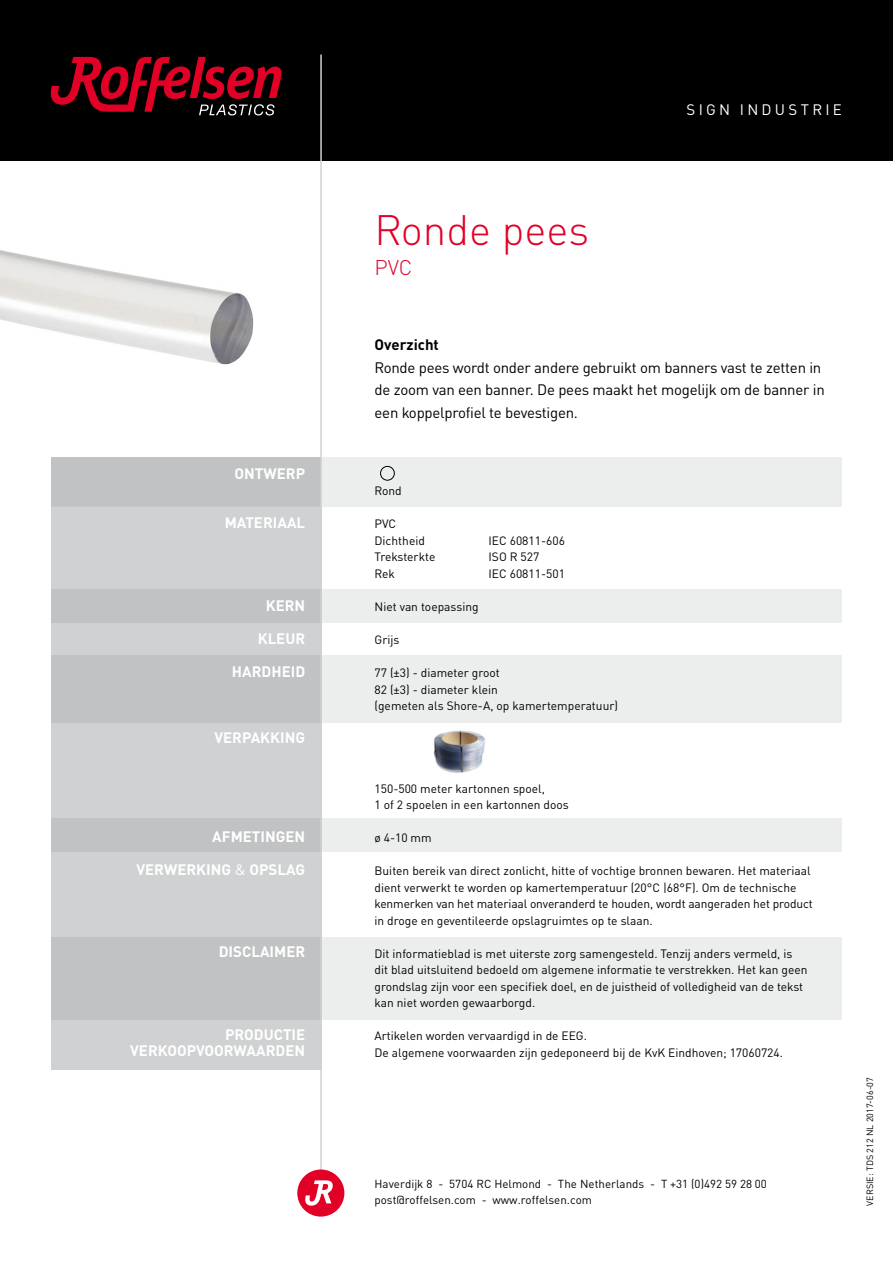
<style>
.page{position:relative;width:893px;height:1263px;background:#fff}
.page>*{position:absolute;margin:0;border:0;box-sizing:border-box;transform-origin:0 0}
.t1{font:300 42px "DIN Pro";color:#e20026}
.t2{font:300 21px "DIN Pro";color:#e20026}
.t3{font:15px/22.5px "DIN Pro";letter-spacing:-.015em;color:#000}
.t4{font:700 15px/16.5px "DIN Pro";color:#fff;text-align:right}
.t5{font:15px "DIN Pro";letter-spacing:.215em;color:#fff}
.t6{font:700 15px "DIN Pro";color:#000}
.t7{font:12px/16.5px "DIN Pro";color:#000}
.t8{font:11.55px/16.5px "DIN Pro";color:#000}
.t9{font:9px "DIN Pro";color:#000}
.s1{font-weight:400}
</style>
<div class="page">
<div style="left:0;top:0;width:893px;height:162px;background:#000"></div>
<svg style="left:51px;top:57px;width:231px;height:58px"></svg>
<hr style="left:0;top:161px;width:893px;height:1px;background:#fff">
<img style="left:0;top:250px;width:254px;height:115px">
<div style="left:51px;top:457px;width:270px;height:612px;background:#d0d1d2"></div>
<div style="left:321px;top:457px;width:521px;height:49px;background:#eceded"></div>
<div style="left:51px;top:457px;width:269px;height:49px;background:#c1c2c3"></div>
<div style="left:321px;top:589px;width:521px;height:33px;background:#eceded"></div>
<div style="left:51px;top:589px;width:270px;height:33px;background:#c1c2c3"></div>
<div style="left:321px;top:818px;width:521px;height:34px;background:#eceded"></div>
<div style="left:51px;top:818px;width:270px;height:34px;background:#c1c2c3"></div>
<div style="left:321px;top:655px;width:521px;height:67px;background:#eceded"></div>
<div style="left:51px;top:655px;width:270px;height:67px;background:#c1c2c3"></div>
<div style="left:321px;top:938px;width:521px;height:82px;background:#eceded"></div>
<div style="left:51px;top:938px;width:270px;height:82px;background:#c1c2c3"></div>
<hr style="left:320px;top:55px;width:2px;height:1148px;background:#d0d1d2">
<div style="left:297px;top:1169px;width:47px;height:47px;background:#e20026;border-radius:50%"></div>
<svg style="left:305px;top:1180px;width:28px;height:26px"></svg>
<div style="left:380px;top:466px;width:15px;height:14px;border:1px solid #000;border-radius:50%"></div>
<img style="left:433px;top:730px;width:52px;height:43px">
<p class="t4" style="left:235px;top:463px;width:72px">ONTWERP</p>
<p class="t4" style="left:225px;top:513px;width:82px">MATERIAAL</p>
<p class="t4" style="left:266px;top:595px;width:41px">KERN</p>
<p class="t4" style="left:258px;top:628px;width:49px">KLEUR</p>
<p class="t4" style="left:232px;top:661px;width:75px">HARDHEID</p>
<p class="t4" style="left:214px;top:727px;width:92px">VERPAKKING</p>
<p class="t4" style="left:212px;top:826px;width:94px">AFMETINGEN</p>
<p class="t4" style="left:136px;top:859px;width:170px">VERWERKING <span class="s1">&amp;</span> OPSLAG</p>
<p class="t4" style="left:219px;top:942px;width:88px">DISCLAIMER</p>
<p class="t4" style="left:130px;top:1024px;width:176px">PRODUCTIE<br>VERKOOPVOORWAARDEN</p>
<p class="t5" style="left:687px;top:98px;width:157px">SIGN INDUSTRIE</p>
<h1 class="t1" style="left:375px;top:198px;width:216px">Ronde pees</h1>
<h2 class="t2" style="left:375px;top:252px;width:39px">PVC</h2>
<p class="t6" style="left:375px;top:332px;width:66px">Overzicht</p>
<p class="t3" style="left:375px;top:355px;width:452px">Ronde pees wordt onder andere gebruikt om banners vast te zetten in de zoom van een banner. De pees maakt het mogelijk om de banner in een koppelprofiel te bevestigen.</p>
<p class="t7" style="left:375px;top:482px;width:29px">Rond</p>
<p class="t7" style="left:375px;top:515px;width:52px">PVC<br>Dichtheid</p>
<p class="t7" style="left:489px;top:531px;width:78px">IEC 60811-606</p>
<p class="t7" style="left:375px;top:548px;width:62px">Treksterkte</p>
<p class="t7" style="left:489px;top:548px;width:52px">ISO R 527</p>
<p class="t7" style="left:375px;top:564px;width:22px">Rek</p>
<p class="t7" style="left:489px;top:564px;width:78px">IEC 60811-501</p>
<p class="t7" style="left:375px;top:597px;width:106px">Niet van toepassing</p>
<p class="t7" style="left:375px;top:630px;width:26px">Grijs</p>
<p class="t7" style="left:375px;top:663px;width:245px">77 (±3) - diameter groot<br>82 (±3) - diameter klein<br>(gemeten als Shore-A, op kamertemperatuur)</p>
<p class="t7" style="left:375px;top:779px;width:196px">150-500 meter kartonnen spoel,<br>1 of 2 spoelen in een kartonnen doos</p>
<p class="t7" style="left:375px;top:828px;width:59px">ø 4-10 mm</p>
<p class="t7" style="left:375px;top:861px;width:440px">Buiten bereik van direct zonlicht, hitte of vochtige bronnen bewaren. Het materiaal dient verwerkt te worden op kamertemperatuur (20°C |68°F). Om de technische kenmerken van het materiaal onveranderd te houden, wordt aangeraden het product in droge en geventileerde opslagruimtes op te slaan.</p>
<p class="t7" style="left:375px;top:944px;width:434px">Dit informatieblad is met uiterste zorg samengesteld. Tenzij anders vermeld, is dit blad uitsluitend bedoeld om algemene informatie te verstrekken. Het kan geen grondslag zijn voor een specifiek doel, en de juistheid of volledigheid van de tekst kan niet worden gewaarborgd.</p>
<p class="t7" style="left:375px;top:1026px;width:410px">Artikelen worden vervaardigd in de EEG.<br>De algemene voorwaarden zijn gedeponeerd bij de KvK Eindhoven; 17060724.</p>
<p class="t8" style="left:375px;top:1174px;width:394px">Haverdijk 8 - 5704 RC Helmond - The Netherlands - T +31 (0)492 59 28 00 post@roffelsen.com - www.roffelsen.com</p>
<p class="t9" style="left:863px;top:1206px;width:130px;rotate:-90deg">VERSIE: TDS 212 NL 2017-06-07</p>
</div>
